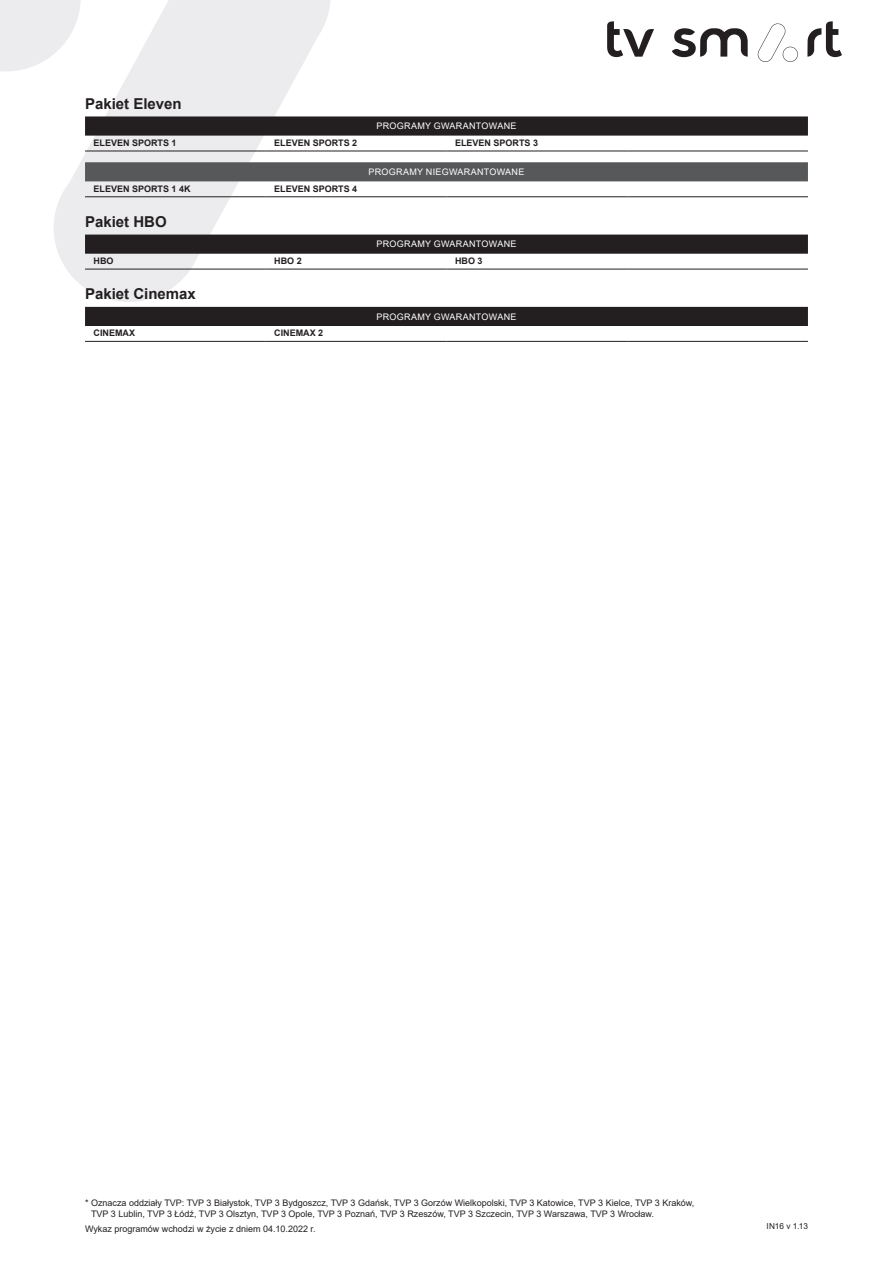
<style>
.page{position:relative;width:893px;height:1263px;background:#fff}
.page>*{position:absolute;margin:0;border:0;box-sizing:border-box;transform-origin:0 0}
.PAKIET{font:700 15px "Arial";color:#231f20}
.t1{font:9px/10.8px "Arial";color:#231f20}
.kanały{font:700 9px "Arial";color:#231f20}
.GWARANTOWANE{font:9px "Arial";letter-spacing:.035em;color:#fff}
.NIEGWARANTOWANE{font:9px "Arial";letter-spacing:.035em;color:#fff}
.t2{font:8.25px "Arial";letter-spacing:-.01em;color:#231f20}
</style>
<div class="page">
<svg style="left:0;top:0;width:331px;height:302px;fill:#ececee"></svg>
<svg style="left:672px;top:28px;width:76px;height:29px"></svg>
<svg style="left:807px;top:21px;width:35px;height:36px"></svg>
<svg style="left:757px;top:23px;width:41px;height:39px"></svg>
<svg style="left:607px;top:21px;width:47px;height:36px"></svg>
<div style="left:85px;top:116px;width:723px;height:20px;background:#231f20"></div>
<hr style="left:85px;top:151px;width:181px;height:1px;background:#231f20">
<hr style="left:266px;top:151px;width:180px;height:1px;background:#231f20">
<hr style="left:446px;top:151px;width:181px;height:1px;background:#231f20">
<hr style="left:627px;top:151px;width:181px;height:1px;background:#231f20">
<div style="left:85px;top:162px;width:723px;height:19px;background:#57585a"></div>
<hr style="left:85px;top:196px;width:181px;height:1px;background:#231f20">
<hr style="left:266px;top:196px;width:180px;height:1px;background:#231f20">
<hr style="left:446px;top:196px;width:181px;height:1px;background:#231f20">
<hr style="left:627px;top:196px;width:181px;height:1px;background:#231f20">
<div style="left:85px;top:235px;width:723px;height:19px;background:#231f20"></div>
<hr style="left:85px;top:269px;width:181px;height:1px;background:#231f20">
<hr style="left:266px;top:269px;width:180px;height:1px;background:#231f20">
<hr style="left:446px;top:269px;width:181px;height:1px;background:#231f20">
<hr style="left:627px;top:269px;width:181px;height:1px;background:#231f20">
<div style="left:85px;top:307px;width:723px;height:19px;background:#231f20"></div>
<hr style="left:85px;top:341px;width:181px;height:1px;background:#231f20">
<hr style="left:266px;top:341px;width:180px;height:1px;background:#231f20">
<hr style="left:446px;top:341px;width:181px;height:1px;background:#231f20">
<hr style="left:627px;top:341px;width:181px;height:1px;background:#231f20">
<p class="PAKIET" style="left:85px;top:93px;width:98px">Pakiet Eleven</p>
<p class="GWARANTOWANE" style="left:376px;top:120px;width:141px">PROGRAMY GWARANTOWANE</p>
<p class="kanały" style="left:94px;top:136px;width:85px">ELEVEN SPORTS 1</p>
<p class="kanały" style="left:274px;top:136px;width:85px">ELEVEN SPORTS 2</p>
<p class="kanały" style="left:455px;top:136px;width:85px">ELEVEN SPORTS 3</p>
<p class="NIEGWARANTOWANE" style="left:368px;top:166px;width:157px">PROGRAMY NIEGWARANTOWANE</p>
<p class="kanały" style="left:94px;top:182px;width:99px">ELEVEN SPORTS 1 4K</p>
<p class="kanały" style="left:274px;top:182px;width:85px">ELEVEN SPORTS 4</p>
<p class="PAKIET" style="left:85px;top:211px;width:83px">Pakiet HBO</p>
<p class="GWARANTOWANE" style="left:376px;top:238px;width:141px">PROGRAMY GWARANTOWANE</p>
<p class="kanały" style="left:94px;top:255px;width:21px">HBO</p>
<p class="kanały" style="left:274px;top:255px;width:29px">HBO 2</p>
<p class="kanały" style="left:455px;top:255px;width:29px">HBO 3</p>
<p class="PAKIET" style="left:85px;top:283px;width:112px">Pakiet Cinemax</p>
<p class="GWARANTOWANE" style="left:376px;top:310px;width:141px">PROGRAMY GWARANTOWANE</p>
<p class="kanały" style="left:94px;top:327px;width:43px">CINEMAX</p>
<p class="kanały" style="left:274px;top:327px;width:51px">CINEMAX 2</p>
<p class="t1" style="left:91px;top:1197px;width:605px;text-indent:-6px">* Oznacza oddziały TVP: TVP 3 Białystok, TVP 3 Bydgoszcz, TVP 3 Gdańsk, TVP 3 Gorzów Wielkopolski, TVP 3 Katowice, TVP 3 Kielce, TVP 3 Kraków,<br>TVP 3 Lublin, TVP 3 Łódź, TVP 3 Olsztyn, TVP 3 Opole, TVP 3 Poznań, TVP 3 Rzeszów, TVP 3 Szczecin, TVP 3 Warszawa, TVP 3 Wrocław.</p>
<p class="t1" style="left:85px;top:1223px;width:232px">Wykaz programów wchodzi w życie z dniem 04.10.2022 r.</p>
<p class="t2" style="left:767px;top:1220px;width:43px">IN16 v 1.13</p>
</div>
